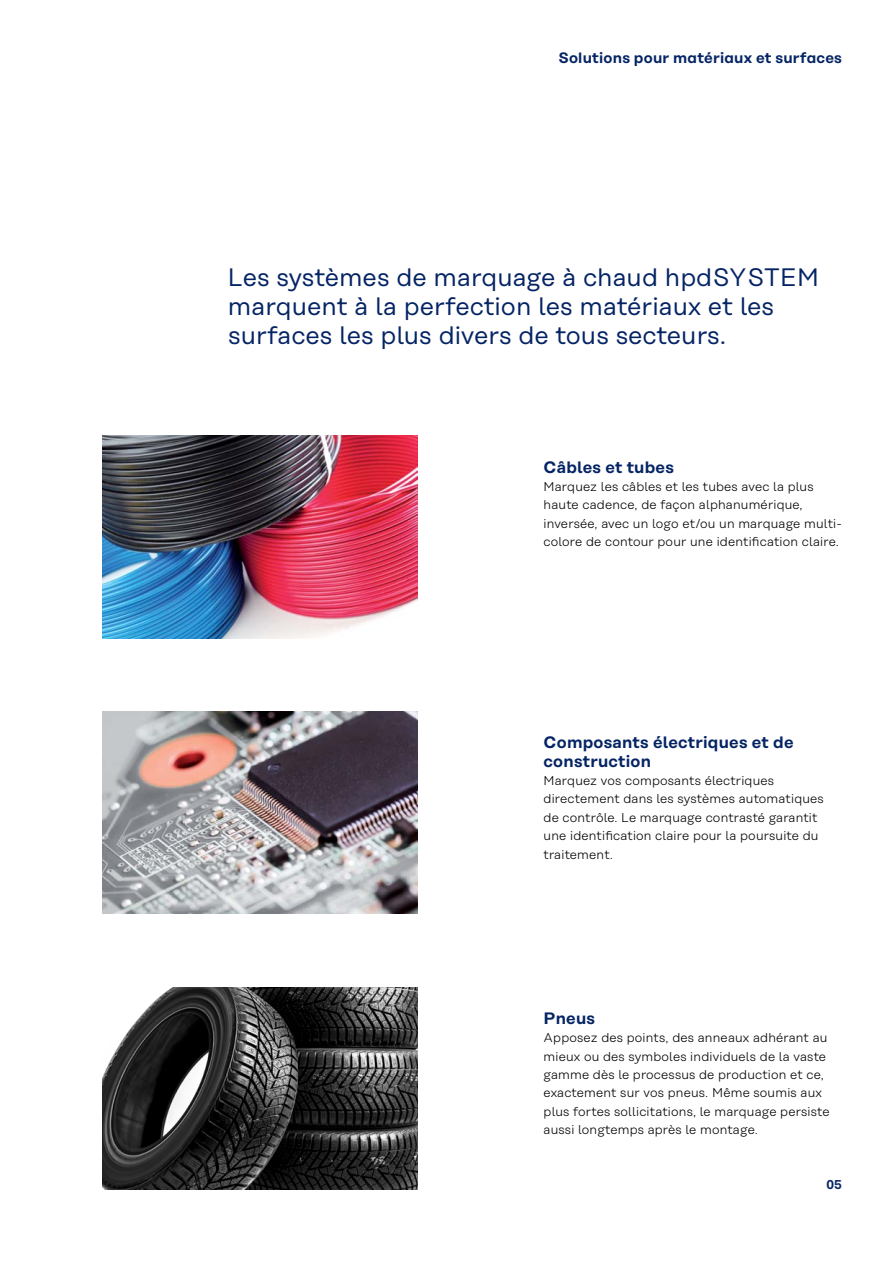
<style>
.page{position:relative;width:893px;height:1263px;background:#fff}
.page>*{position:absolute;margin:0;border:0;box-sizing:border-box;transform-origin:0 0}
.t1{font:25.2px/29px "Koenig&Bauer T";color:#052465}
.t2{font:600 16.5px/18.5px "Koenig&Bauer T";letter-spacing:.015em;color:#052465}
.t3{font:600 15px "Koenig&Bauer H";letter-spacing:.015em;color:#052465}
.t4{font:300 12.75px/18.3px "Koenig&Bauer T";letter-spacing:.015em;color:#000}
.t5{font:600 12.75px "Koenig&Bauer H";color:#052465}
</style>
<div class="page">
<img style="left:102px;top:436px;width:315px;height:202px">
<img style="left:102px;top:711px;width:315px;height:203px">
<img style="left:102px;top:987px;width:315px;height:202px">
<p class="t3" style="left:558px;top:49px;width:285px">Solutions pour matériaux et surfaces</p>
<h1 class="t1" style="left:227px;top:263px;width:593px">Les systèmes de marquage à chaud hpdSYSTEM marquent à la perfection les matériaux et les surfaces les plus divers de tous secteurs.</h1>
<p class="t2" style="left:544px;top:458px;width:132px">Câbles et tubes</p>
<p class="t4" style="left:544px;top:477px;width:300px">Marquez les câbles et les tubes avec la plus haute cadence, de façon alphanumérique, inversée, avec un logo et/ou un marquage multi&shy;colore de contour pour une identification claire.</p>
<p class="t2" style="left:544px;top:733px;width:251px">Composants électriques et de construction</p>
<p class="t4" style="left:544px;top:771px;width:282px">Marquez vos composants électriques directement dans les systèmes automatiques de contrôle. Le marquage contrasté garantit une identification claire pour la poursuite du traitement.</p>
<p class="t2" style="left:544px;top:1009px;width:53px">Pneus</p>
<p class="t4" style="left:544px;top:1029px;width:288px">Apposez des points, des anneaux adhérant au mieux ou des symboles individuels de la vaste gamme dès le processus de production et ce, exactement sur vos pneus. Même soumis aux plus fortes sollicitations, le marquage persiste aussi longtemps après le montage.</p>
<p class="t5" style="left:827px;top:1177px;width:17px">05</p>
</div>
